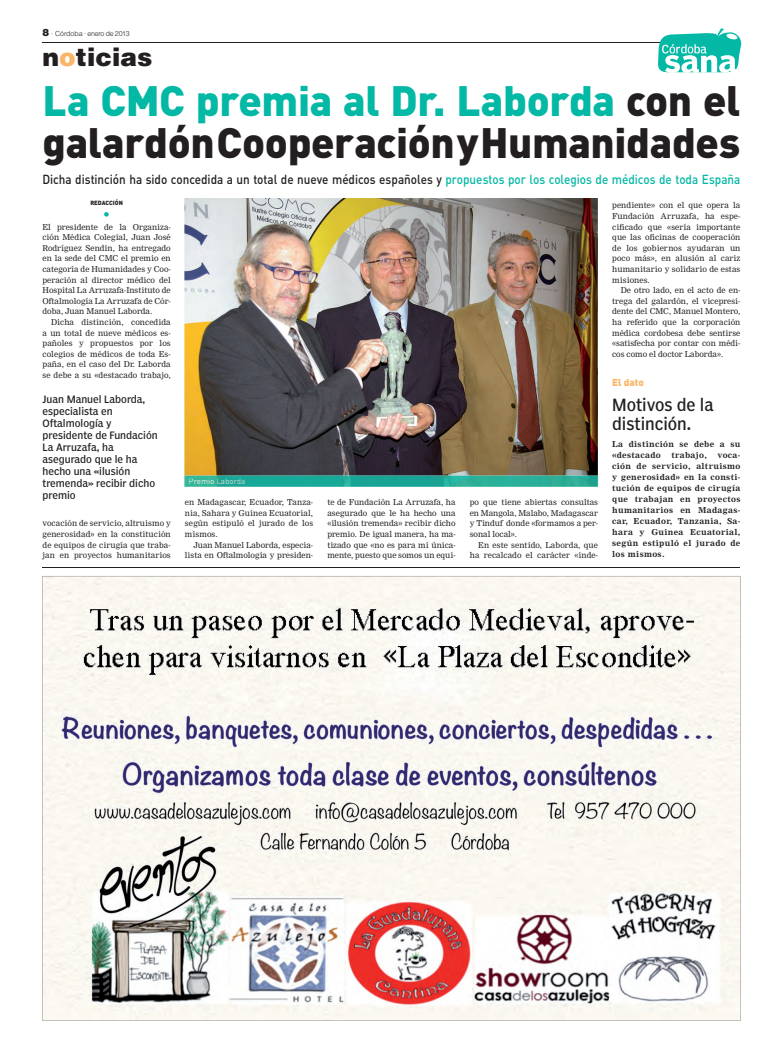
<style>
.page{position:relative;width:783px;height:1049px;background:#fff}
.page>*{position:absolute;margin:0;border:0;box-sizing:border-box;transform-origin:0 0}
.t1{font:900 42px/42px "DIN";letter-spacing:-.01em;color:#231f20}
.t2{font:900 25px "Helvetica";color:#231f20}
.t3{font:condensed 16.5px/19px "Poynter Agate One";color:#231f20}
.t4{font:14px "DIN";color:#03b8a4}
.t5{font:500 13px "DIN";color:#231f20;scale:.9 1}
.t6{font:condensed 10px/12px "Poynter Agate One";color:#231f20}
.t7{font:900 10px "DIN";color:#fbb568}
.t8{font:8px/10.6px "Nimrod";color:#231f20;text-align:justify}
.t9{font:700 8px/11px "Nimrod";letter-spacing:.04em;color:#231f20}
.t10{font:8px "DIN";color:#fbf3e5}
.t11{font:300 7px "Helvetica";letter-spacing:-.025em;color:#231f20}
.t12{font:900 6px "DIN";color:#231f20}
.s1{font-weight:900;font-size:10px}
.s2{color:#fbb568}
.s3{color:#03b8a4}
.s4{color:#e3dad2}
.s5{color:#dddad6}
.s6{color:#dfdede}
.s7{color:#e1e0df}
</style>
<div class="page">
<hr style="left:43px;top:42px;width:644px;height:1px;background:#231f20">
<svg style="left:658px;top:28px;width:83px;height:45px"></svg>
<hr style="left:42px;top:567px;width:697px;height:1px;background:#231f20">
<img style="left:184px;top:198px;width:413px;height:278px">
<img style="left:184px;top:476px;width:413px;height:11px">
<img style="left:189px;top:479px;width:56px;height:5px">
<svg style="left:42px;top:576px;width:698px;height:445px;fill:#f9f7f0"></svg>
<p class="t11" style="left:43px;top:31px;width:88px"><span class="s1">8</span> · Córdoba · enero de 2013</p>
<h2 class="t2" style="left:43px;top:48px;width:111px">n<span class="s2">o</span>ticias</h2>
<h1 class="t1" style="left:42px;top:84px;width:699px"><span class="s3">La CMC premia al Dr. Laborda</span> con el galardón Cooperación y Humanidades</h1>
<p class="t12" style="left:90px;top:200px;width:34px">REDACCIÓN</p>
<h3 class="t4" style="left:103px;top:209px;width:9px">•</h3>
<p class="t8" style="left:42px;top:222px;width:130px">El presidente de la Organiza&shy;ción Médica Colegial, Juan José Rodríguez Sendín, ha entregado en la sede del CMC el premio en categoría de Humanidades y Coo&shy;peración al director médico del Hospital La Arruzafa-Instituto de Oftalmología La Arruzafa de Cór&shy;doba, Juan Manuel Laborda.</p>
<p class="t8" style="left:42px;top:317px;width:130px;text-indent:9px">Dicha distinción, concedida a un total de nueve médicos es&shy;pañoles y propuestos por los colegios de médicos de toda Es&shy;paña, en el caso del Dr. Laborda se debe a su «destacado trabajo,</p>
<h3 class="t5" style="left:42px;top:175px;width:776px">Dicha distinción ha sido concedida a un total de nueve médicos españoles y <span class="s3">propuestos por los colegios de médicos de toda España</span></h3>
<p class="t8" style="left:612px;top:201px;width:130px">pendiente» con el que opera la Fundación Arruzafa, ha espe&shy;cificado que «sería importante que las oficinas de cooperación de los gobiernos ayudaran un poco más», en alusión al cariz humanitario y solidario de estas misiones.</p>
<p class="t8" style="left:612px;top:286px;width:130px;text-indent:9px">De otro lado, en el acto de en&shy;trega del galardón, el vicepresi&shy;dente del CMC, Manuel Montero, ha referido que la corporación médica cordobesa debe sentirse «satisfecha por contar con médi&shy;cos como el doctor Laborda».</p>
<p class="t7" style="left:612px;top:379px;width:33px">El dato</p>
<h3 class="t3" style="left:612px;top:396px;width:103px">Motivos de la distinción.</h3>
<p class="t9" style="left:612px;top:439px;width:130px">La distinción se debe a su «destacado</p>
<p class="t6" style="left:43px;top:394px;width:117px">Juan Manuel Laborda, especialista en<br>Oftalmología y presidente de Fundación<br>La Arruzafa, ha asegurado que le ha hecho una «ilusión tremenda» recibir dicho premio</p>
<p class="t9" style="left:671px;top:450px;width:37px">trabajo,</p>
<p class="t9" style="left:612px;top:450px;width:130px;text-align:justify;text-indent:105px">voca&shy;ción de servicio, altruismo y generosidad» en la consti&shy;tución de equipos de cirugía que trabajan en proyectos humanitarios en Madagas&shy;car, Ecuador, Tanzania, Sa&shy;hara y Guinea Ecuatorial, según estipuló el jurado de los mismos.</p>
<p class="t10" style="left:189px;top:479px;width:58px">Premio <span class="s4">L</span><span class="s5">a</span><span class="s6">bor</span><span class="s7">da</span></p>
<p class="t8" style="left:327px;top:498px;width:130px">te de Fundación La Arruzafa, ha asegurado que le ha hecho una «ilusión tremenda» recibir dicho premio. De igual manera, ha ma&shy;tizado que «no es para mí única&shy;mente, puesto que somos un equi-</p>
<p class="t8" style="left:469px;top:498px;width:130px">po que tiene abiertas consultas en Mangola, Malabo, Madagascar y Tinduf donde «formamos a per&shy;sonal local».</p>
<p class="t8" style="left:185px;top:498px;width:130px">en Madagascar, Ecuador, Tanza&shy;nia, Sahara y Guinea Ecuatorial, según estipuló el jurado de los mismos.</p>
<p class="t8" style="left:185px;top:540px;width:130px;text-align:right">Juan Manuel Laborda, especia&shy;lista en Oftalmología y presiden-</p>
<p class="t8" style="left:42px;top:519px;width:130px">vocación de servicio, altruismo y generosidad» en la constitución de equipos de cirugía que traba&shy;jan en proyectos humanitarios</p>
<p class="t8" style="left:469px;top:540px;width:130px;text-align:right">En este sentido, Laborda, que ha recalcado el carácter «inde-</p>
</div>
